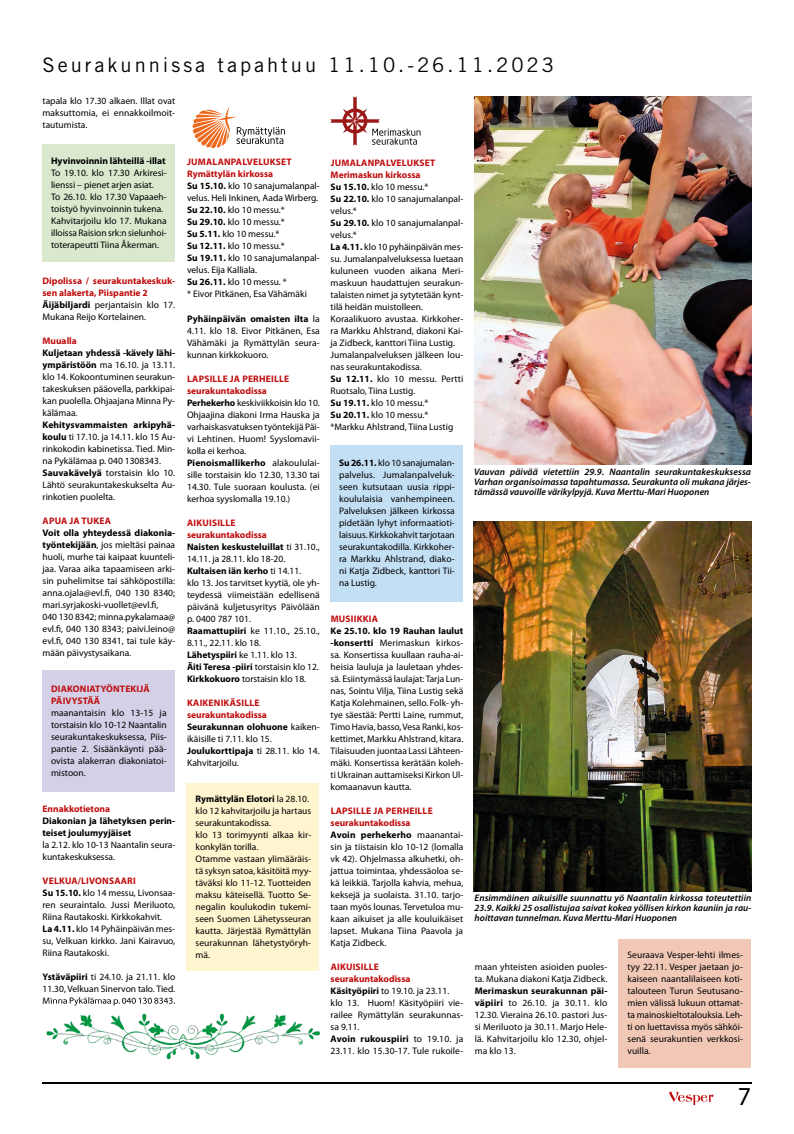
<style>
.page{position:relative;width:794px;height:1134px;background:#fff}
.page>*{position:absolute;margin:0;border:0;box-sizing:border-box;transform-origin:0 0}
.t1{font:26px "Myriad Pro";color:#000}
.t2{font:20px "Trade Gothic LT Std";letter-spacing:.15em;color:#000}
.t3{font:9.5px/12px "Myriad Pro";color:#000}
.t4{font:italic 600 9.5px/10px "Myriad Pro";color:#000;text-align:justify}
.t5{font:700 9.5px/12px "Myriad Pro";letter-spacing:.005em;color:#c00d0e}
.t6{font:700 9.5px/12px "Myriad Pro";color:#000}
.s1{color:#000}
.s2{font-weight:400;color:#000}
.s3{font-weight:700}
.s4{font-weight:700;color:#c00d0e}
</style>
<div class="page">
<hr style="left:42px;top:1082px;width:709px;height:1px;background:#000">
<svg style="left:669px;top:1092px;width:44px;height:13px"></svg>
<div style="left:43px;top:671px;width:132px;height:121px;background:#d3d0e7"></div>
<div style="left:187px;top:782px;width:132px;height:188px;background:#fff5cf"></div>
<div style="left:618px;top:939px;width:133px;height:128px;background:#f1c8b6"></div>
<div style="left:330px;top:445px;width:133px;height:156px;background:#c3dff4"></div>
<div style="left:43px;top:144px;width:132px;height:117px;background:#dae8ce"></div>
<img style="left:474px;top:521px;width:277px;height:370px">
<img style="left:475px;top:96px;width:276px;height:369px">
<svg style="left:330px;top:96px;width:90px;height:50px"></svg>
<svg style="left:192px;top:107px;width:93px;height:41px"></svg>
<img style="left:47px;top:1013px;width:273px;height:47px">
<img style="left:47px;top:1001px;width:128px;height:5px">
<h2 class="t2" style="left:43px;top:53px;width:513px">Seurakunnissa tapahtuu 11.10.-26.11.2023</h2>
<p class="t3" style="left:43px;top:95px;width:134px;text-align:justify">tapala klo 17.30 alkaen. Illat ovat maksuttomia, ei ennakkoilmoit&shy;tautumista.</p>
<p class="t6" style="left:51px;top:154px;width:116px">Hyvinvoinnin lähteillä -illat</p>
<p class="t3" style="left:51px;top:167px;width:117px">To 19.10. klo 17.30 Arkiresi&shy;lienssi – pienet arjen asiat.<br>To 26.10. klo 17.30 Vapaaeh&shy;toistyö hyvinvoinnin tukena.<br>Kahvitarjoilu klo 17. Mukana illoissa Raision srk:n sielunhoi&shy;toterapeutti Tiina Åkerman.</p>
<p class="t5" style="left:43px;top:274px;width:134px">Dipolissa / seurakuntakeskuk&shy;sen alakerta, Piispantie 2<br><span class="s1">Äijäbiljardi</span> <span class="s2">perjantaisin klo 17.<br>Mukana Reijo Kortelainen.</span></p>
<p class="t5" style="left:43px;top:334px;width:36px">Muualla</p>
<p class="t3" style="left:43px;top:347px;width:134px;text-align:justify"><span class="s3">Kuljetaan yhdessä -kävely lähi&shy;ympäristöön</span> ma 16.10. ja 13.11. klo 14. Kokoontuminen seurakun&shy;takeskuksen pääovella, parkkipai&shy;kan puolella. Ohjaajana Minna Py&shy;kälämaa.</p>
<p class="t3" style="left:43px;top:419px;width:134px"><span class="s3">Kehitysvammaisten arkipyhä&shy;koulu</span> ti 17.10. ja 14.11. klo 15 Au&shy;rinkokodin kabinetissa. Tied. Min&shy;na Pykälämaa p. 040 1308343.<br><span class="s3">Sauvakävelyä</span> torstaisin klo 10.<br>Lähtö seurakuntakeskukselta Au&shy;rinkotien puolelta.</p>
<p class="t5" style="left:43px;top:514px;width:70px">APUA JA TUKEA</p>
<p class="t3" style="left:43px;top:527px;width:134px"><span class="s3">Voit olla yhteydessä diakonia&shy;työntekijään</span>, jos mieltäsi painaa huoli, murhe tai kaipaat kuunteli&shy;jaa. Varaa aika tapaamiseen arki&shy;sin puhelimitse tai sähköpostilla: anna.ojala@evl.fi, 040 130 8340; mari.syrjakoski-vuollet@evl.fi, 040 130 8342; minna.pykalamaa@ evl.fi, 040 130 8343; paivi.leino@ evl.fi, 040 130 8341, tai tule käy&shy;mään päivystysaikana.</p>
<p class="t5" style="left:51px;top:682px;width:100px">DIAKONIATYÖNTEKIJÄ<br>PÄIVYSTÄÄ</p>
<p class="t3" style="left:51px;top:707px;width:117px;text-align:justify">maanantaisin klo 13-15 ja torstaisin klo 10-12 Naantalin seurakuntakeskuksessa, Piis&shy;pantie 2. Sisäänkäynti pää&shy;ovista alakerran diakoniatoi&shy;mistoon.</p>
<p class="t5" style="left:43px;top:802px;width:69px">Ennakkotietona</p>
<p class="t6" style="left:43px;top:814px;width:134px">Diakonian ja lähetyksen perin&shy;teiset joulumyyjäiset</p>
<p class="t3" style="left:43px;top:839px;width:134px">la 2.12. klo 10-13 Naantalin seura&shy;kuntakeskuksessa.</p>
<p class="t3" style="left:43px;top:875px;width:134px"><span class="s4">VELKUA/LIVONSAARI<br></span><span class="s3">Su 15.10.</span> klo 14 messu, Livonsaa&shy;ren seuraintalo. Jussi Meriluoto,<br>Riina Rautakoski. Kirkkokahvit.<br><span class="s3">La 4.11.</span> klo 14 Pyhäinpäivän mes&shy;su, Velkuan kirkko. Jani Kairavuo,<br>Riina Rautakoski.</p>
<p class="t3" style="left:43px;top:971px;width:134px;text-align:justify"><span class="s3">Ystäväpiiri</span> ti 24.10. ja 21.11. klo 11.30, Velkuan Sinervon talo. Tied.<br>Minna Pykälämaa p. 040 130 8343.</p>
<p class="t3" style="left:187px;top:156px;width:134px"><span class="s4">JUMALANPALVELUKSET<br>Rymättylän kirkossa<br></span><span class="s3">Su 15.10.</span> klo 10 sanajumalanpal&shy;velus. Heli Inkinen, Aada Wirberg.<br><span class="s3">Su 22.10.</span> klo 10 messu.*<br><span class="s3">Su 29.10.</span> klo 10 messu.*<br><span class="s3">Su 5.11.</span> klo 10 messu.*<br><span class="s3">Su 12.11.</span> klo 10 messu.*<br><span class="s3">Su 19.11.</span> klo 10 sanajumalanpal&shy;velus. Eija Kalliala.<br><span class="s3">Su 26.11.</span> klo 10 messu. *<br>* Eivor Pitkänen, Esa Vähämäki</p>
<p class="t3" style="left:187px;top:312px;width:134px;text-align:justify"><span class="s3">Pyhäinpäivän omaisten ilta</span> la 4.11. klo 18. Eivor Pitkänen, Esa Vähämäki ja Rymättylän seura&shy;kunnan kirkkokuoro.</p>
<p class="t3" style="left:187px;top:372px;width:134px"><span class="s4">LAPSILLE JA PERHEILLE seurakuntakodissa<br></span><span class="s3">Perhekerho</span> keskiviikkoisin klo 10.<br>Ohjaajina diakoni Irma Hauska ja varhaiskasvatuksen työntekijä Päi&shy;vi Lehtinen. Huom! Syyslomavii&shy;kolla ei kerhoa.<br><span class="s3">Pienoismallikerho</span> alakoululai&shy;sille torstaisin klo 12.30, 13.30 tai<br>14.30. Tule suoraan koulusta. (ei kerhoa syyslomalla 19.10.)</p>
<p class="t3" style="left:187px;top:516px;width:134px"><span class="s4">AIKUISILLE<br>seurakuntakodissa<br></span><span class="s3">Naisten keskusteluillat</span> ti 31.10.,<br>14.11. ja 28.11. klo 18-20.<br><span class="s3">Kultaisen iän kerho</span> ti 14.11.<br>klo 13. Jos tarvitset kyytiä, ole yh&shy;teydessä viimeistään edellisenä päivänä kuljetusyritys Päivölään p. 0400 787 101.<br><span class="s3">Raamattupiiri</span> ke 11.10., 25.10.,<br>8.11., 22.11. klo 18.<br><span class="s3">Lähetyspiiri</span> ke 1.11. klo 13.<br><span class="s3">Äiti Teresa -piiri</span> torstaisin klo 12.<br><span class="s3">Kirkkokuoro</span> torstaisin klo 18.</p>
<p class="t3" style="left:187px;top:696px;width:134px"><span class="s4">KAIKENIKÄSILLE seurakuntakodissa<br></span><span class="s3">Seurakunnan olohuone</span> kaiken&shy;ikäisille ti 7.11. klo 15.<br><span class="s3">Joulukorttipaja</span> ti 28.11. klo 14.<br>Kahvitarjoilu.</p>
<p class="t3" style="left:195px;top:792px;width:117px"><span class="s3">Rymättylän Elotori</span> la 28.10. klo 12 kahvitarjoilu ja hartaus seurakuntakodissa.<br>klo 13 torimyynti alkaa kir&shy;konkylän torilla.<br>Otamme vastaan ylimääräis&shy;tä syksyn satoa, käsitöitä myy&shy;täväksi klo 11-12. Tuotteiden maksu käteisellä. Tuotto Se&shy;negalin koulukodin tukemi&shy;seen Suomen Lähetysseuran kautta. Järjestää Rymättylän seurakunnan lähetystyöryh&shy;mä.</p>
<p class="t3" style="left:331px;top:157px;width:134px"><span class="s4">JUMALANPALVELUKSET<br>Merimaskun kirkossa<br></span><span class="s3">Su 15.10.</span> klo 10 messu.*<br><span class="s3">Su 22.10.</span> klo 10 sanajumalanpal&shy;velus.*<br><span class="s3">Su 29.10.</span> klo 10 sanajumalanpal&shy;velus.*<br><span class="s3">La 4.11.</span> klo 10 pyhäinpäivän mes&shy;su. Jumalanpalveluksessa luetaan kuluneen vuoden aikana Meri&shy;maskuun haudattujen seurakun&shy;talaisten nimet ja sytytetään kynt&shy;tilä heidän muistolleen.<br>Koraalikuoro avustaa. Kirkkoher&shy;ra Markku Ahlstrand, diakoni Kai&shy;ja Zidbeck, kanttori Tiina Lustig.<br>Jumalanpalveluksen jälkeen lou&shy;nas seurakuntakodissa.<br><span class="s3">Su 12.11.</span> klo 10 messu. Pertti<br>Ruotsalo, Tiina Lustig.<br><span class="s3">Su 19.11.</span> klo 10 messu.*<br><span class="s3">Su 20.11.</span> klo 10 messu.* *Markku Ahlstrand, Tiina Lustig</p>
<p class="t3" style="left:339px;top:457px;width:117px;text-align:justify"><span class="s3">Su 26.11.</span> klo 10 sanajumalan&shy;palvelus. Jumalanpalveluk&shy;seen kutsutaan uusia rippi&shy;koululaisia vanhempineen.<br>Palveluksen jälkeen kirkossa pidetään lyhyt informaatioti&shy;laisuus. Kirkko kahvit tarjotaan seurakunta kodilla. Kirkkoher&shy;ra Markku Ahlstrand, diako&shy;ni Katja Zid beck, kanttori Tii&shy;na Lustig.</p>
<p class="t5" style="left:331px;top:612px;width:49px">MUSIIKKIA</p>
<p class="t3" style="left:331px;top:625px;width:134px;text-align:justify"><span class="s3">Ke 25.10. klo 19 Rauhan laulut -konsertti</span> Merimaskun kirkos&shy;sa. Konsertissa kuullaan rauha-ai&shy;heisia lauluja ja lauletaan yhdes&shy;sä. Esiintymässä laulajat: Tarja Lun&shy;nas, Sointu Vilja, Tiina Lustig sekä Katja Kolehmainen, sello. Folk- yh&shy;tye säestää: Pertti Laine, rummut, Timo Havia, basso, Vesa Ranki, kos&shy;kettimet, Markku Ahlstrand, kitara.<br>Tilaisuuden juontaa Lassi Lähteen&shy;mäki. Konsertissa kerätään koleh&shy;ti Ukrainan auttamiseksi Kirkon Ul&shy;komaanavun kautta.</p>
<p class="t3" style="left:331px;top:805px;width:134px"><span class="s4">LAPSILLE JA PERHEILLE seurakuntakodissa<br></span><span class="s3">Avoin perhekerho</span> maanantai&shy;sin ja tiistaisin klo 10-12 (lomalla vk 42). Ohjelmassa alkuhetki, oh&shy;jattua toimintaa, yhdessäoloa se&shy;kä leikkiä. Tarjolla kahvia, mehua, keksejä ja suolaista. 31.10. tarjo&shy;taan myös lounas. Tervetuloa mu&shy;kaan aikuiset ja alle kouluikäiset lapset. Mukana Tiina Paavola ja<br>Katja Zidbeck.</p>
<p class="t3" style="left:331px;top:961px;width:134px"><span class="s4">AIKUISILLE<br>seurakuntakodissa<br></span><span class="s3">Käsityöpiiri</span> to 19.10. ja 23.11. klo 13. Huom! Käsityöpiiri vie&shy;railee Rymättylän seurakunnas&shy;sa 9.11.<br><span class="s3">Avoin rukouspiiri</span> to 19.10. ja<br>23.11. klo 15.30-17. Tule rukoile-</p>
<p class="t4" style="left:474px;top:467px;width:278px">Vauvan päivää vietettiin 29.9. Naantalin seurakuntakeskuksessa Varhan organisoimassa tapahtumassa. Seurakunta oli mukana järjes&shy;tämässä vauvoille värikylpyjä. Kuva Merttu-Mari Huoponen</p>
<p class="t4" style="left:474px;top:893px;width:278px">Ensimmäinen aikuisille suunnattu yö Naantalin kirkossa toteutettiin 23.9. Kaikki 25 osallistujaa saivat kokea yöllisen kirkon kauniin ja rau&shy;hoittavan tunnelman. Kuva Merttu-Mari Huoponen</p>
<p class="t3" style="left:475px;top:961px;width:134px">maan yhteisten asioiden puoles&shy;ta. Mukana diakoni Katja Zidbeck.</p>
<p class="t3" style="left:475px;top:985px;width:134px;text-align:justify"><span class="s3">Merimaskun seurakunnan päi&shy;väpiiri</span> to 26.10. ja 30.11. klo 12.30. Vieraina 26.10. pastori Jus&shy;si Meriluoto ja 30.11. Marjo Hele&shy;lä. Kahvitarjoilu klo 12.30, ohjel&shy;ma klo 13.</p>
<p class="t3" style="left:627px;top:949px;width:117px;text-align:justify">Seuraava Vesper-lehti ilmes&shy;tyy 22.11. Vesper jaetaan jo&shy;kaiseen naantalilaiseen koti&shy;talouteen Turun Seutusano&shy;mien välissä lukuun ottamat&shy;ta mainoskieltotalouksia. Leh&shy;ti on luettavissa myös sähköi&shy;senä seurakuntien verkkosi&shy;vuilla.</p>
<h1 class="t1" style="left:738px;top:1082px;width:15px">7</h1>
</div>
